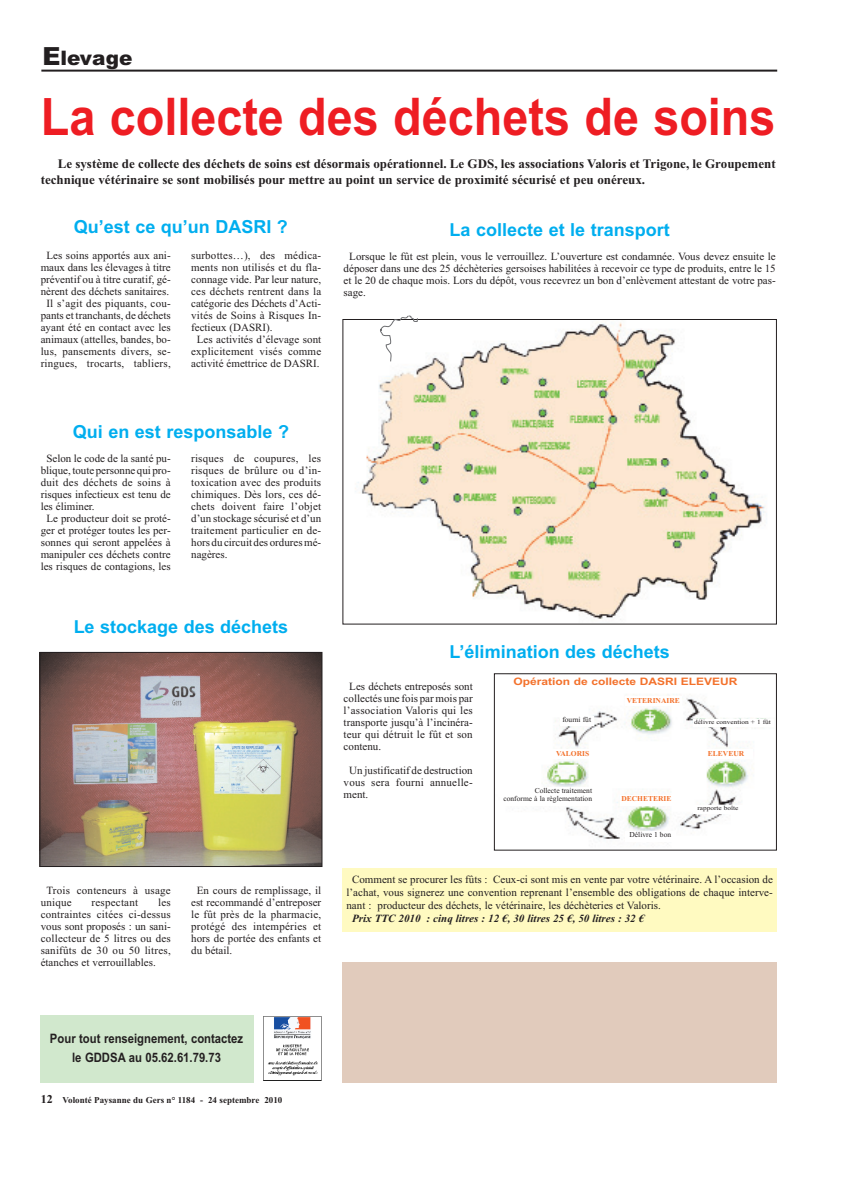
<style>
.page{position:relative;width:842px;height:1191px;background:#fff}
.page>*{position:absolute;margin:0;border:0;box-sizing:border-box;transform-origin:0 0}
.t1{font:700 52px "Arial";color:#ee1d23;scale:.9 1}
.t2{font:900 20px "Arial";color:#231f20}
.t3{font:700 18px "Arial";color:#00aeef}
.t4{font:700 13px/16px "Times New Roman";color:#231f20}
.t5{font:700 13px/19px "Arial";color:#231f20;text-align:center;scale:.87 1}
.t6{font:11px/12px "Times New Roman";color:#231f20;text-align:justify}
.t7{font:11px/12px "Times New Roman";letter-spacing:.02em;color:#231f20}
.t8{font:italic 700 11px "Times New Roman";color:#231f20}
.t9{font:700 10.3px "Arial";color:#f3712b;scale:1.17 1}
.t10{font:700 9px "Times New Roman";color:#231f20}
.t11{font:7.5px/8px "Times New Roman";color:#231f20;text-align:right}
.t12{font:700 7.5px "Times New Roman";color:#f3712b}
.t13{font:6.2px "Times New Roman";color:#231f20;scale:1.17 1}
.s1{font-size:25px}
.s2{font-size:12px}
</style>
<div class="page">
<hr style="left:41px;top:70px;width:736px;height:2px;background:#231f20">
<img style="left:42px;top:654px;width:278px;height:211px">
<div style="left:40px;top:652px;width:282px;height:215px;border:1px solid #231f20"></div>
<img style="left:355px;top:322px;width:410px;height:297px">
<div style="left:343px;top:319px;width:434px;height:305px;border:1px solid #231f20"></div>
<img style="left:546px;top:694px;width:220px;height:146px">
<div style="left:494px;top:674px;width:283px;height:176px;border:1px solid #231f20"></div>
<div style="left:343px;top:868px;width:434px;height:64px;background:#fffac1"></div>
<div style="left:500px;top:787px;width:93px;height:19px;background:#fff"></div>
<div style="left:625px;top:831px;width:51px;height:10px;background:#fff"></div>
<div style="left:560px;top:716px;width:34px;height:9px;background:#fff"></div>
<div style="left:693px;top:719px;width:80px;height:8px;background:#fff"></div>
<div style="left:693px;top:805px;width:50px;height:8px;background:#fff"></div>
<div style="left:620px;top:795px;width:53px;height:10px;background:#fff"></div>
<div style="left:700px;top:750px;width:52px;height:9px;background:#fff"></div>
<div style="left:625px;top:697px;width:56px;height:9px;background:#fff"></div>
<div style="left:545px;top:750px;width:56px;height:9px;background:#fff"></div>
<div style="left:501px;top:675px;width:249px;height:14px;background:#fff"></div>
<svg style="left:379px;top:315px;width:39px;height:47px"></svg>
<div style="left:40px;top:1015px;width:213px;height:68px;background:#d1e8cd"></div>
<img style="left:263px;top:1016px;width:59px;height:65px">
<div style="left:343px;top:962px;width:434px;height:121px;background:#e1cbbc"></div>
<h2 class="t2" style="left:42px;top:51px;width:92px"><span class="s1">E</span>levage</h2>
<h1 class="t1" style="left:41px;top:98px;width:818px">La collecte des déchets de soins</h1>
<p class="t4" style="left:41px;top:157px;width:737px;text-indent:17px">Le système de collecte des déchets de soins est désormais opérationnel. Le GDS, les associations Valoris et Trigone, le Groupement technique vétérinaire se sont mobilisés pour mettre au point un service de proximité sécurisé et peu onéreux.</p>
<h3 class="t3" style="left:74px;top:221px;width:216px">Qu’est ce qu’un DASRI ?</h3>
<p class="t6" style="left:41px;top:250px;width:132px;text-align:center">Les soins apportés aux ani&shy;maux dans les élevages à titre préventif ou à titre curatif, gé&shy;nèrent des déchets sanitaires.<br>Il s’agit des piquants, cou&shy;pants et tranchants, de déchets ayant été en contact avec les animaux (attelles, bandes, bo&shy;lus, pansements divers, se&shy;ringues, trocarts, tabliers,</p>
<p class="t7" style="left:191px;top:250px;width:132px">surbottes…), des médica-</p>
<h3 class="t3" style="left:450px;top:224px;width:222px">La collecte et le transport</h3>
<p class="t6" style="left:344px;top:251px;width:434px;text-indent:6px">Lorsque le fût est plein, vous le verrouillez. L’ouverture est condamnée. Vous devez ensuite le déposer dans une des 25 déchèteries gersoises habilitées à recevoir ce type de produits, entre le 15 et le 20 de chaque mois. Lors du dépôt, vous recevrez un bon d’enlèvement attestant de votre pas&shy;sage.</p>
<p class="t6" style="left:191px;top:262px;width:132px">ments non utilisés et du fla-</p>
<p class="t6" style="left:191px;top:274px;width:132px">connage vide. Par leur nature,</p>
<p class="t7" style="left:191px;top:286px;width:132px">ces déchets rentrent dans la</p>
<p class="t6" style="left:191px;top:298px;width:132px">catégorie des Déchets d’Acti-</p>
<p class="t6" style="left:191px;top:310px;width:132px">vités de Soins à Risques In-</p>
<p class="t6" style="left:191px;top:322px;width:83px">fectieux (DASRI).</p>
<p class="t6" style="left:197px;top:334px;width:126px">Les activités d’élevage sont</p>
<p class="t7" style="left:191px;top:346px;width:132px">explicitement visés comme</p>
<p class="t6" style="left:191px;top:358px;width:130px">activité émettrice de DASRI.</p>
<h3 class="t3" style="left:73px;top:425px;width:218px">Qui en est responsable ?</h3>
<p class="t6" style="left:46px;top:454px;width:126px">Selon le code de la santé pu-</p>
<p class="t6" style="left:41px;top:466px;width:132px">blique, toute personne qui pro-</p>
<p class="t7" style="left:41px;top:478px;width:132px">duit des déchets de soins à</p>
<p class="t6" style="left:41px;top:490px;width:132px">risques infectieux est tenu de</p>
<p class="t6" style="left:41px;top:502px;width:56px">les éliminer.</p>
<p class="t6" style="left:46px;top:514px;width:126px">Le producteur doit se proté-</p>
<p class="t6" style="left:41px;top:526px;width:132px">ger et protéger toutes les per-</p>
<p class="t6" style="left:41px;top:538px;width:132px">sonnes qui seront appelées à</p>
<p class="t6" style="left:41px;top:550px;width:132px">manipuler ces déchets contre</p>
<p class="t6" style="left:41px;top:562px;width:132px">les risques de contagions, les</p>
<p class="t6" style="left:191px;top:454px;width:132px">risques de coupures, les risques de brûlure ou d’in&shy;toxication avec des produits chimiques. Dès lors, ces dé&shy;chets doivent faire l’objet d’un stockage sécurisé et d’un traitement particulier en de&shy;hors du circuit des ordures mé&shy;nagères.</p>
<h3 class="t3" style="left:74px;top:620px;width:216px">Le stockage des déchets</h3>
<p class="t7" style="left:41px;top:886px;width:132px;text-indent:6px">Trois conteneurs à usage unique</p>
<p class="t6" style="left:41px;top:898px;width:132px;text-indent:117px">les contraintes citées ci-dessus vous sont proposés : un sani&shy;collecteur de 5 litres ou des sanifûts de 30 ou 50 litres, étanches et verrouillables.</p>
<p class="t7" style="left:92px;top:898px;width:48px">respectant</p>
<p class="t6" style="left:191px;top:886px;width:132px;text-indent:6px">En cours de remplissage, il est recommandé d’entreposer le fût près de la pharmacie, protégé des intempéries et hors de portée des enfants et du bétail.</p>
<h3 class="t3" style="left:450px;top:646px;width:222px">L’élimination des déchets</h3>
<p class="t6" style="left:344px;top:682px;width:131px;text-indent:6px">Les déchets entreposés sont collectés une fois par mois par l’association Valoris qui les transporte jusqu’à l’incinéra&shy;teur qui détruit le fût et son contenu.</p>
<p class="t6" style="left:344px;top:766px;width:131px;text-indent:6px">Un justificatif de destruction vous sera fourni annuelle&shy;ment.</p>
<p class="t9" style="left:513px;top:677px;width:193px">Opération de collecte DASRI ELEVEUR</p>
<p class="t12" style="left:627px;top:698px;width:54px">VETERINAIRE</p>
<p class="t11" style="left:562px;top:716px;width:30px">fourni fût</p>
<p class="t13" style="left:694px;top:720px;width:67px">délivre convention + 1 fût</p>
<p class="t12" style="left:556px;top:751px;width:35px">VALORIS</p>
<p class="t12" style="left:708px;top:751px;width:38px">ELEVEUR</p>
<p class="t11" style="left:503px;top:787px;width:90px">Collecte traitement<br>conforme à la règlementation</p>
<p class="t12" style="left:621px;top:797px;width:52px">DECHETERIE</p>
<p class="t11" style="left:630px;top:831px;width:43px">Délivre 1 bon</p>
<p class="t13" style="left:698px;top:806px;width:37px">rapporte boîte</p>
<p class="t6" style="left:346px;top:874px;width:428px;line-height:13px;text-indent:6px">Comment se procurer les fûts : Ceux-ci sont mis en vente par votre vétérinaire. A l’occasion de l’achat, vous signerez une convention reprenant l’ensemble des obligations de chaque interve&shy;nant : producteur des déchets, le vétérinaire, les déchèteries et Valoris.</p>
<p class="t8" style="left:352px;top:915px;width:294px">Prix TTC 2010 : cinq litres : 12 €, 30 litres 25 €, 50 litres : 32 €</p>
<p class="t5" style="left:50px;top:1030px;width:224px">Pour tout renseignement, contactez le GDDSA au 05.62.61.79.73</p>
<p class="t10" style="left:41px;top:1097px;width:243px"><span class="s2">12</span> Volonté Paysanne du Gers n° 1184 - 24 septembre 2010</p>
</div>
